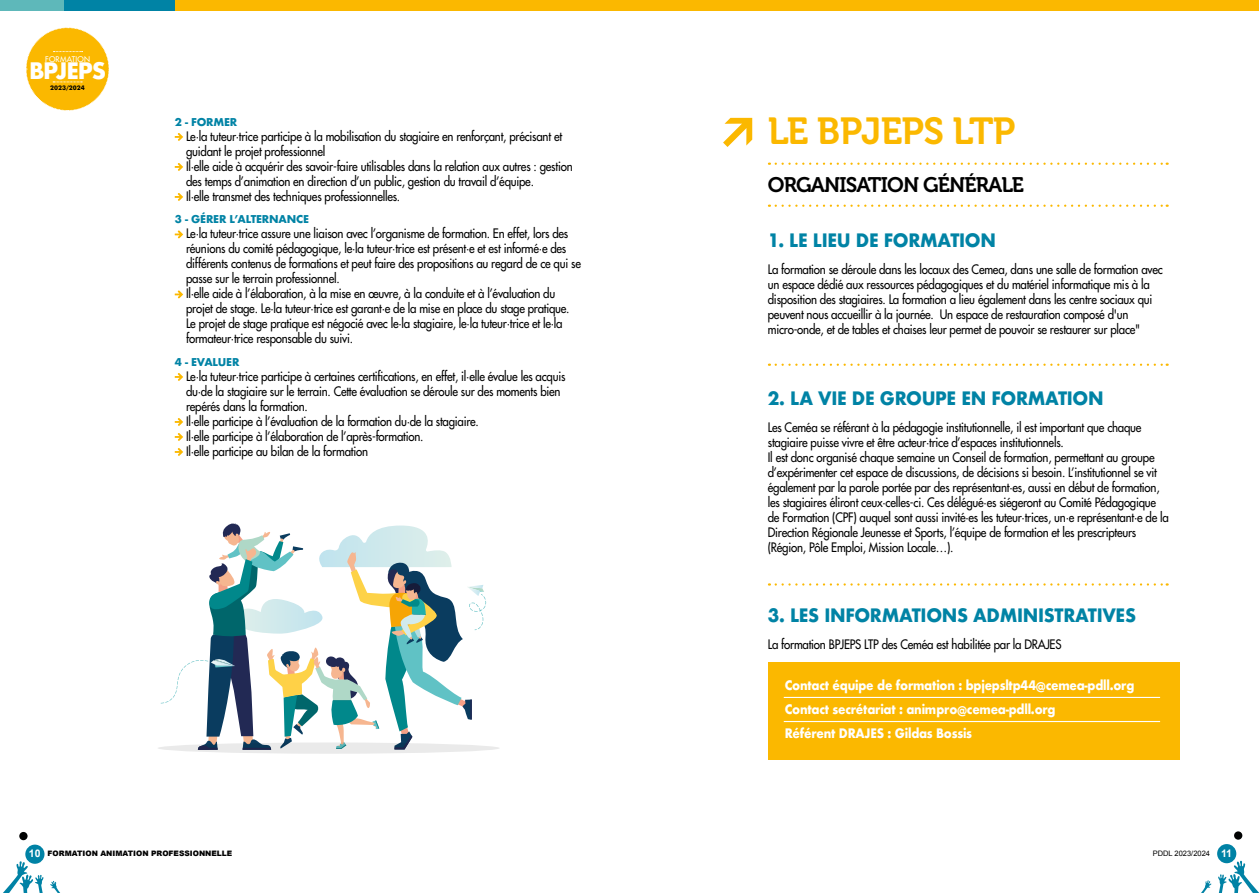
<style>
.page{position:relative;width:1259px;height:893px;background:#fff}
.page>*{position:absolute;margin:0;border:0;box-sizing:border-box;transform-origin:0 0}
.t1{font:37.5px "Museo 700";letter-spacing:-.02em;color:#fbb800}
.t2{font:700 22.2px "Futura";letter-spacing:-.05em;color:#fff}
.t3{font:21px "Museo 700";letter-spacing:-.04em;color:#000}
.t4{font:700 18px "Futura";letter-spacing:-.02em;color:#0083a5;scale:.95 1}
.t5{font:12.75px/15px "Futura";letter-spacing:-.02em;color:#000;scale:.9 1}
.t6{font:700 12.75px/24px "Futura";letter-spacing:-.02em;color:#fff;scale:.9 1}
.t7{font:700 10.5px "Futura";letter-spacing:-.02em;color:#0083a5}
.t8{font:7.65px "Futura";letter-spacing:.03em;color:#fff}
.t9{font:900 7.5px "Arial";color:#000}
.t10{font:7.5px "Arial";color:#000}
.t11{font:700 6.45px "Futura BT";color:#000}
.s1{font-weight:700;font-size:10.5px;color:#fff}
</style>
<div class="page">
<svg style="left:175px;top:133px;width:8px;height:8px"></svg>
<svg style="left:175px;top:163px;width:8px;height:8px"></svg>
<svg style="left:175px;top:193px;width:8px;height:8px"></svg>
<svg style="left:175px;top:230px;width:8px;height:8px"></svg>
<svg style="left:175px;top:290px;width:8px;height:8px"></svg>
<svg style="left:175px;top:373px;width:8px;height:8px"></svg>
<svg style="left:175px;top:418px;width:8px;height:8px"></svg>
<svg style="left:175px;top:433px;width:8px;height:8px"></svg>
<svg style="left:175px;top:448px;width:8px;height:8px"></svg>
<svg style="left:161px;top:523px;width:325px;height:221px"></svg>
<svg style="left:157px;top:742px;width:343px;height:12px;background:#d0d4d8"></svg>
<div style="left:768px;top:662px;width:411px;height:98px;background:#fbb800"></div>
<svg style="left:769px;top:163px;width:398px;height:2px"></svg>
<svg style="left:769px;top:205px;width:398px;height:2px"></svg>
<svg style="left:769px;top:364px;width:398px;height:2px"></svg>
<svg style="left:769px;top:583px;width:398px;height:3px"></svg>
<svg style="left:723px;top:118px;width:29px;height:29px"></svg>
<hr style="left:784px;top:697px;width:376px;height:1px;background:#fff">
<hr style="left:784px;top:721px;width:376px;height:1px;background:#fff">
<div style="left:1217px;top:844px;width:19px;height:19px;background:#0082a5;border-radius:50%"></div>
<div style="left:1234px;top:831px;width:8px;height:9px;background:#010202;border-radius:50%"></div>
<svg style="left:1201px;top:860px;width:58px;height:33px"></svg>
<div style="left:25px;top:845px;width:19px;height:19px;background:#0082a5;border-radius:50%"></div>
<div style="left:19px;top:832px;width:9px;height:8px;background:#010202;border-radius:50%"></div>
<svg style="left:3px;top:860px;width:57px;height:33px"></svg>
<div style="left:0;top:0;width:1259px;height:11px;background:#fbb800"></div>
<div style="left:0;top:0;width:175px;height:11px;background:#0083a5"></div>
<div style="left:0;top:0;width:64px;height:11px;background:#5eb8ba"></div>
<svg style="left:26px;top:27px;width:83px;height:84px"></svg>
<p class="t8" style="left:45px;top:55px;width:46px">FORMATION</p>
<h2 class="t2" style="left:29px;top:55px;width:79px">BPJEPS</h2>
<p class="t11" style="left:50px;top:84px;width:36px">2023/2024</p>
<p class="t7" style="left:175px;top:114px;width:64px">2 - FORMER</p>
<p class="t5" style="left:186px;top:129px;width:431px">Le·la tuteur·trice participe à la mobilisation du stagiaire en renforçant, précisant et guidant le projet professionnel<br>Il·elle aide à acquérir des savoir-faire utilisables dans la relation aux autres : gestion des temps d’animation en direction d’un public, gestion du travail d’équipe.<br>Il·elle transmet des techniques professionnelles.</p>
<p class="t7" style="left:175px;top:212px;width:136px">3 - GÉRER L’ALTERNANCE</p>
<p class="t5" style="left:186px;top:226px;width:440px">Le·la tuteur·trice assure une liaison avec l’organisme de formation. En effet, lors des réunions du comité pédagogique, le·la tuteur·trice est présent·e et est informé·e des différents contenus de formations et peut faire des propositions au regard de ce qui se passe sur le terrain professionnel.<br>Il·elle aide à l’élaboration, à la mise en œuvre, à la conduite et à l’évaluation du projet de stage. Le·la tuteur·trice est garant·e de la mise en place du stage pratique.<br>Le projet de stage pratique est négocié avec le·la stagiaire, le·la tuteur·trice et le·la formateur·trice responsable du suivi.</p>
<p class="t7" style="left:175px;top:354px;width:66px">4 - EVALUER</p>
<p class="t5" style="left:186px;top:369px;width:423px">Le·la tuteur·trice participe à certaines certifications, en effet, il·elle évalue les acquis du·de la stagiaire sur le terrain. Cette évaluation se déroule sur des moments bien repérés dans la formation.<br>Il·elle participe à l’évaluation de la formation du·de la stagiaire.<br>Il·elle participe à l’élaboration de l’après-formation.<br>Il·elle participe au bilan de la formation</p>
<h1 class="t1" style="left:768px;top:110px;width:249px">LE BPJEPS LTP</h1>
<h3 class="t3" style="left:768px;top:173px;width:258px">ORGANISATION GÉNÉRALE</h3>
<h3 class="t4" style="left:768px;top:228px;width:242px">1. LE LIEU DE FORMATION</h3>
<p class="t5" style="left:768px;top:262px;width:440px">La formation se déroule dans les locaux des Cemea, dans une salle de formation avec un espace dédié aux ressources pédagogiques et du matériel informatique mis à la disposition des stagiaires. La formation a lieu également dans les centre sociaux qui peuvent nous accueillir à la journée. Un espace de restauration composé d'un micro-onde, et de tables et chaises leur permet de pouvoir se restaurer sur place"</p>
<h3 class="t4" style="left:768px;top:385px;width:355px">2. LA VIE DE GROUPE EN FORMATION</h3>
<p class="t5" style="left:768px;top:420px;width:447px">Les Ceméa se référant à la pédagogie institutionnelle, il est important que chaque stagiaire puisse vivre et être acteur·trice d’espaces institutionnels.<br>Il est donc organisé chaque semaine un Conseil de formation, permettant au groupe d’expérimenter cet espace de discussions, de décisions si besoin. L’institutionnel se vit également par la parole portée par des représentant·es, aussi en début de formation, les stagiaires éliront ceux·celles-ci. Ces délégué·es siégeront au Comité Pédagogique de Formation (CPF) auquel sont aussi invité·es les tuteur·trices, un·e représentant·e de la Direction Régionale Jeunesse et Sports, l’équipe de formation et les prescripteurs (Région, Pôle Emploi, Mission Locale…).</p>
<h3 class="t4" style="left:768px;top:603px;width:389px">3. LES INFORMATIONS ADMINISTRATIVES</h3>
<p class="t5" style="left:768px;top:637px;width:328px">La formation BPJEPS LTP des Ceméa est habilitée par la DRAJES</p>
<p class="t6" style="left:785px;top:673px;width:390px">Contact équipe de formation : bpjepsltp44@cemea-pdll.org<br>Contact secrétariat : animpro@cemea-pdll.org<br>Référent DRAJES : Gildas Bossis</p>
<p class="t9" style="left:29px;top:848px;width:205px"><span class="s1">10</span> FORMATION ANIMATION PROFESSIONNELLE</p>
<p class="t10" style="left:1152px;top:848px;width:81px">PDDL 2023/2024 <span class="s1">11</span></p>
</div>
